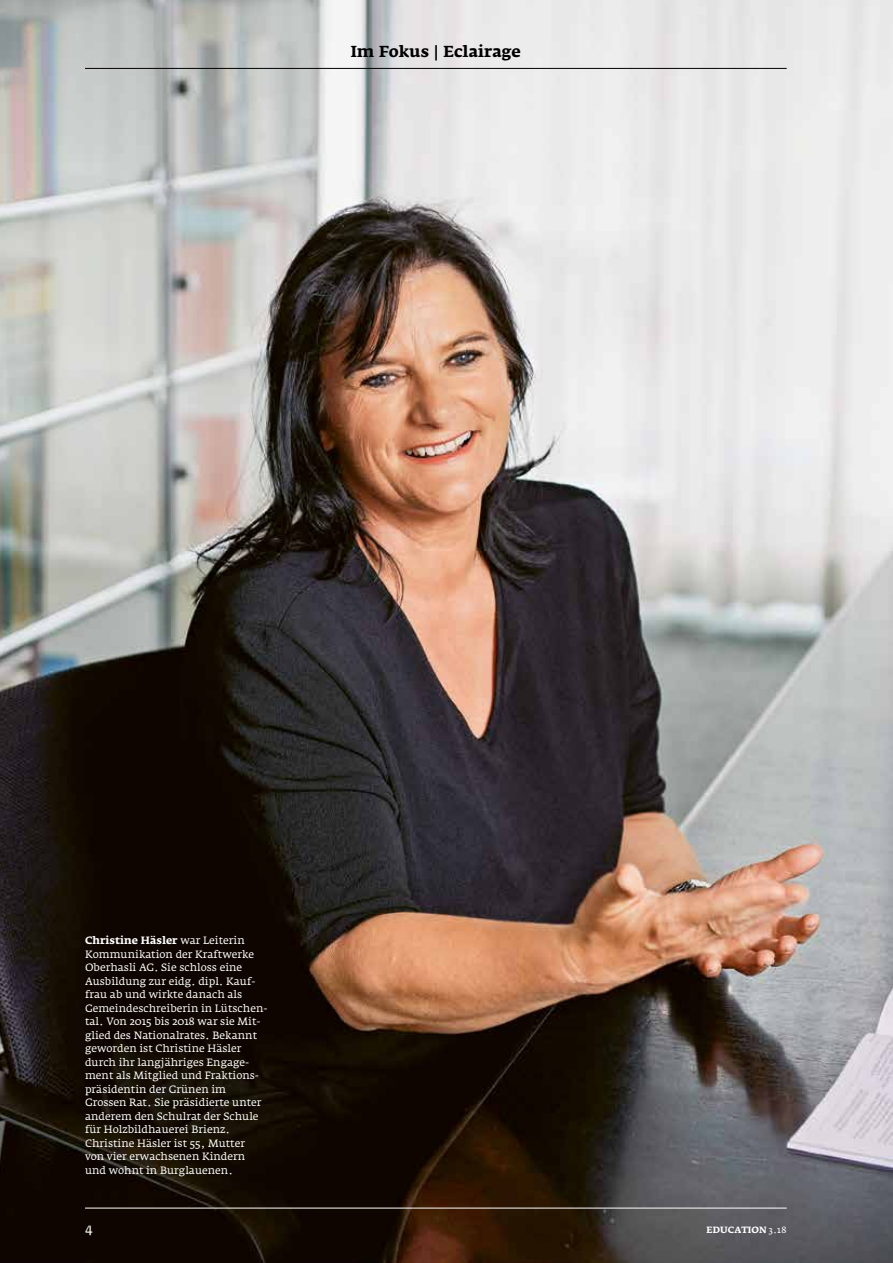
<style>
.page{position:relative;width:893px;height:1263px;background:#fff}
.page>*{position:absolute;margin:0;border:0;box-sizing:border-box;transform-origin:0 0}
.t1{font:700 15.75px "Fedra Serif A Std";color:#000}
.t2{font:13.5px "Fedra Serif A Std";color:#fff}
.t3{font:10.5px/13.5px "Fedra Serif A Std";color:#fff}
.t4{font:700 9px "Fedra Serif A Std";letter-spacing:.015em;color:#fff}
.s1{font-weight:700}
.s2{font-weight:400}
</style>
<div class="page">
<img style="left:0;top:0;width:893px;height:1263px">
<hr style="left:85px;top:1208px;width:702px;height:1px;background:#fff">
<hr style="left:85px;top:68px;width:702px;height:1px;background:#000">
<h1 class="t1" style="left:351px;top:42px;width:171px">Im Fokus | Eclairage</h1>
<p class="t3" style="left:85px;top:933px;width:184px"><span class="s1">Christine Häsler</span> war Leiterin<br>Kommunikation der Kraftwerke<br>Oberhasli AG. Sie schloss eine<br>Ausbildung zur eidg. dipl. Kauf&shy;frau ab und wirkte danach als<br>Gemeindeschreiberin in Lütschen&shy;tal. Von 2015 bis 2018 war sie Mit&shy;glied des Nationalrates. Bekannt geworden ist Christine Häsler durch ihr langjähriges Engage&shy;ment als Mitglied und Fraktions&shy;präsidentin der Grünen im<br>Grossen Rat. Sie präsidierte unter anderem den Schulrat der Schule für Holzbildhauerei Brienz.<br>Christine Häsler ist 55, Mutter<br>von vier erwachsenen Kindern und wohnt in Burglauenen.</p>
<p class="t2" style="left:85px;top:1221px;width:9px">4</p>
<p class="t4" style="left:707px;top:1225px;width:81px">EDUCATION <span class="s2">3.18</span></p>
</div>
